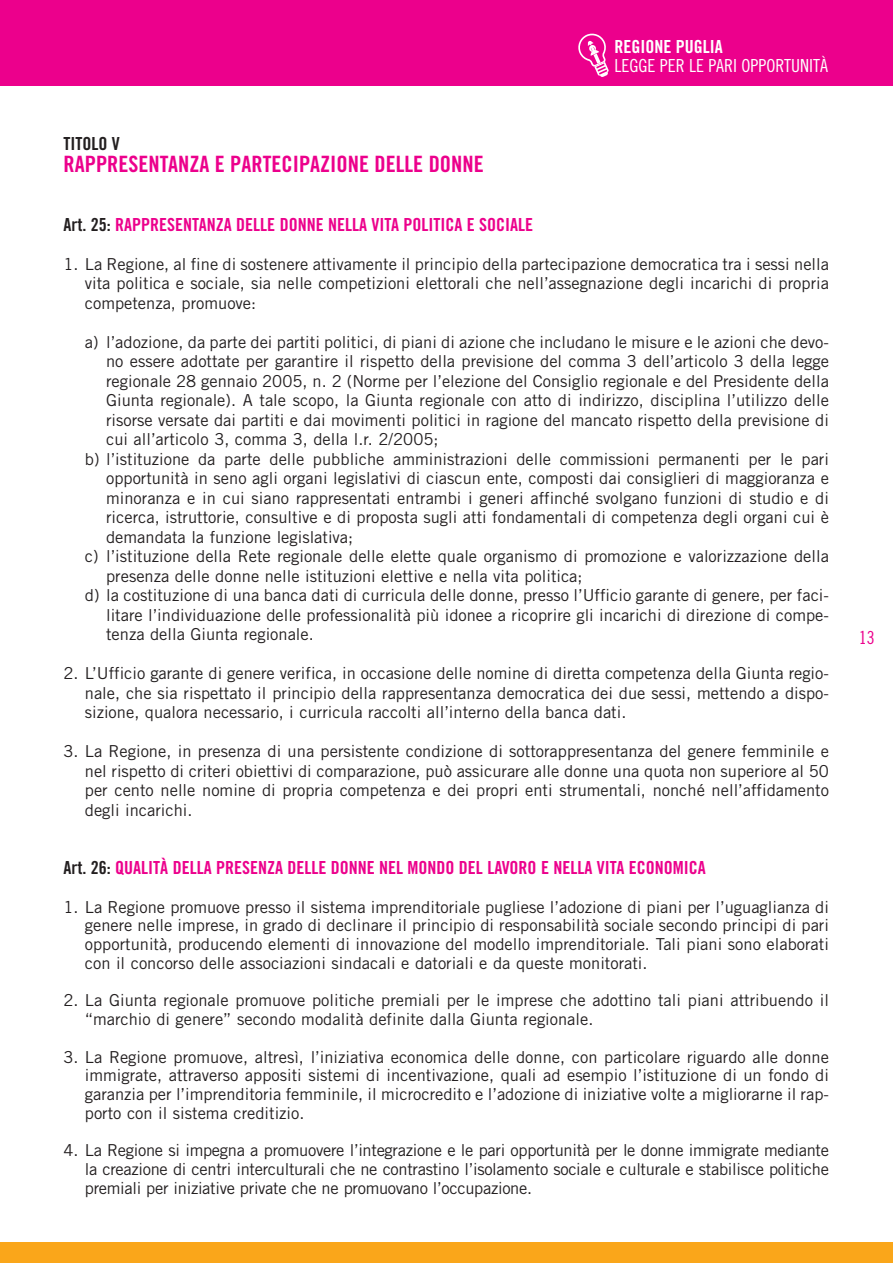
<style>
.page{position:relative;width:893px;height:1263px;background:#fff}
.page>*{position:absolute;margin:0;border:0;box-sizing:border-box;transform-origin:0 0}
.t1{font:22.5px "Trade Gothic Bold Cond Twenty";color:#ec008c}
.t2{font:18px "Trade Gothic Bold Cond Twenty";color:#ec008c}
.t3{font:18px "Trade Gothic Cond Eighteen";color:#fff}
.t4{font:18px "Trade Gothic Bold Cond Twenty";color:#fff}
.t5{font:18px "Trade Gothic Bold Cond Twenty";color:#231f20}
.t6{font:18px "Trade Gothic Cond Eighteen";color:#ec008c}
.t7{font:16.5px/18.8px "Trade Gothic";color:#231f20;text-align:justify}
.s1{color:#231f20}
</style>
<div class="page">
<div style="left:0;top:0;width:893px;height:86px;background:#ec008c"></div>
<div style="left:0;top:1242px;width:893px;height:21px;background:#faa61a"></div>
<svg style="left:578px;top:33px;width:31px;height:44px"></svg>
<p class="t5" style="left:64px;top:137px;width:58px">TITOLO V</p>
<h1 class="t1" style="left:64px;top:156px;width:422px">RAPPRESENTANZA E PARTECIPAZIONE DELLE DONNE</h1>
<p class="t4" style="left:614px;top:40px;width:110px">REGIONE PUGLIA</p>
<p class="t3" style="left:614px;top:59px;width:215px">LEGGE PER LE PARI OPPORTUNITÀ</p>
<p class="t2" style="left:64px;top:218px;width:471px"><span class="s1">Art. 25:</span> RAPPRESENTANZA DELLE DONNE NELLA VITA POLITICA E SOCIALE</p>
<p class="t7" style="left:85px;top:256px;width:746px;line-height:19.5px;text-indent:-21px">1. La Regione, al fine di sostenere attivamente il principio della partecipazione democratica tra i sessi nella vita politica e sociale, sia nelle competizioni elettorali che nell’assegnazione degli incarichi di propria competenza, promuove:</p>
<p class="t7" style="left:85px;top:334px;width:746px">a) l’adozione, da parte dei partiti politici, di piani di azione che includano le misure e le azioni che devo-</p>
<p class="t7" style="left:106px;top:353px;width:724px">no essere adottate per garantire il rispetto della previsione del comma 3 dell’articolo 3 della legge</p>
<p class="t7" style="left:106px;top:373px;width:724px">regionale 28 gennaio 2005, n. 2 (Norme per l’elezione del Consiglio regionale e del Presidente della</p>
<p class="t7" style="left:106px;top:392px;width:724px">Giunta regionale). A tale scopo, la Giunta regionale con atto di indirizzo, disciplina l’utilizzo delle</p>
<p class="t7" style="left:106px;top:412px;width:724px">risorse versate dai partiti e dai movimenti politici in ragione del mancato rispetto della previsione di</p>
<p class="t7" style="left:106px;top:431px;width:334px">cui all’articolo 3, comma 3, della l.r. 2/2005;</p>
<p class="t7" style="left:85px;top:451px;width:746px">b) l’istituzione da parte delle pubbliche amministrazioni delle commissioni permanenti per le pari</p>
<p class="t7" style="left:106px;top:470px;width:724px">opportunità in seno agli organi legislativi di ciascun ente, composti dai consiglieri di maggioranza e</p>
<p class="t7" style="left:106px;top:490px;width:724px">minoranza e in cui siano rappresentati entrambi i generi affinché svolgano funzioni di studio e di</p>
<p class="t7" style="left:106px;top:509px;width:724px">ricerca, istruttorie, consultive e di proposta sugli atti fondamentali di competenza degli organi cui è</p>
<p class="t7" style="left:106px;top:529px;width:249px">demandata la funzione legislativa;</p>
<p class="t7" style="left:85px;top:548px;width:746px">c) l’istituzione della Rete regionale delle elette quale organismo di promozione e valorizzazione della</p>
<p class="t7" style="left:106px;top:568px;width:478px">presenza delle donne nelle istituzioni elettive e nella vita politica;</p>
<p class="t7" style="left:85px;top:587px;width:746px">d) la costituzione di una banca dati di curricula delle donne, presso l’Ufficio garante di genere, per faci-</p>
<p class="t7" style="left:106px;top:607px;width:724px">litare l’individuazione delle professionalità più idonee a ricoprire gli incarichi di direzione di compe-</p>
<p class="t7" style="left:106px;top:626px;width:209px">tenza della Giunta regionale.</p>
<p class="t7" style="left:85px;top:665px;width:746px;line-height:19.5px;text-indent:-21px">2. L’Ufficio garante di genere verifica, in occasione delle nomine di diretta competenza della Giunta regio&shy;nale, che sia rispettato il principio della rappresentanza democratica dei due sessi, mettendo a dispo&shy;sizione, qualora necessario, i curricula raccolti all’interno della banca dati.</p>
<p class="t7" style="left:85px;top:743px;width:746px;line-height:19.5px;text-indent:-21px">3. La Regione, in presenza di una persistente condizione di sottorappresentanza del genere femminile e nel rispetto di criteri obiettivi di comparazione, può assicurare alle donne una quota non superiore al 50 per cento nelle nomine di propria competenza e dei propri enti strumentali, nonché nell’affidamento degli incarichi.</p>
<p class="t2" style="left:64px;top:861px;width:644px"><span class="s1">Art. 26:</span> QUALITÀ DELLA PRESENZA DELLE DONNE NEL MONDO DEL LAVORO E NELLA VITA ECONOMICA</p>
<p class="t7" style="left:85px;top:899px;width:746px;text-indent:-21px">1. La Regione promuove presso il sistema imprenditoriale pugliese l’adozione di piani per l’uguaglianza di genere nelle imprese, in grado di declinare il principio di responsabilità sociale secondo principi di pari opportunità, producendo elementi di innovazione del modello imprenditoriale. Tali piani sono elaborati con il concorso delle associazioni sindacali e datoriali e da queste monitorati.</p>
<p class="t7" style="left:85px;top:992px;width:746px;text-indent:-21px">2. La Giunta regionale promuove politiche premiali per le imprese che adottino tali piani attribuendo il “marchio di genere” secondo modalità definite dalla Giunta regionale.</p>
<p class="t7" style="left:85px;top:1049px;width:746px;text-indent:-21px">3. La Regione promuove, altresì, l’iniziativa economica delle donne, con particolare riguardo alle donne immigrate, attraverso appositi sistemi di incentivazione, quali ad esempio l’istituzione di un fondo di garanzia per l’imprenditoria femminile, il microcredito e l’adozione di iniziative volte a migliorarne il rap&shy;porto con il sistema creditizio.</p>
<p class="t7" style="left:85px;top:1142px;width:746px;text-indent:-21px">4. La Regione si impegna a promuovere l’integrazione e le pari opportunità per le donne immigrate mediante la creazione di centri interculturali che ne contrastino l’isolamento sociale e culturale e stabilisce politiche premiali per iniziative private che ne promuovano l’occupazione.</p>
<p class="t6" style="left:859px;top:631px;width:17px">13</p>
</div>
